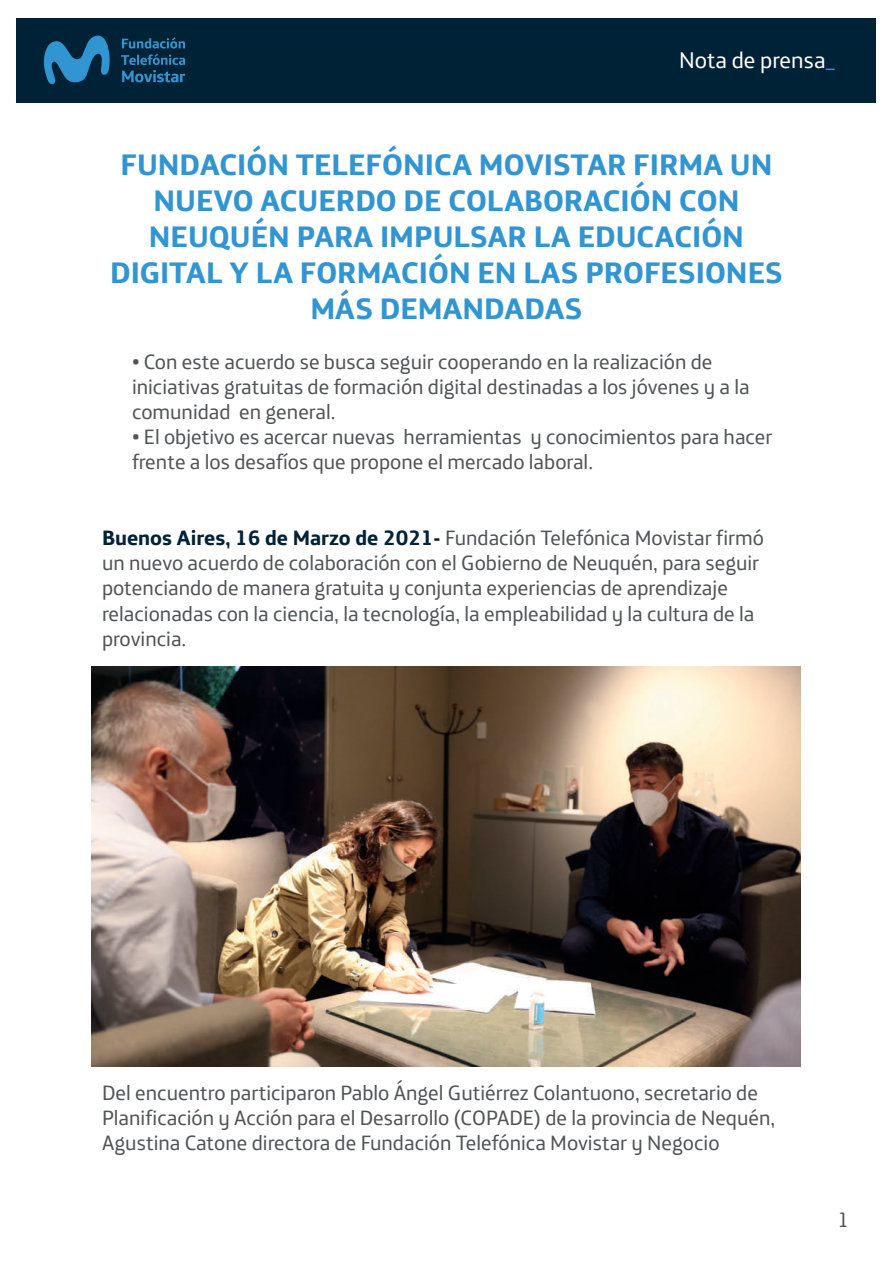
<style>
.page{position:relative;width:893px;height:1263px;background:#fff}
.page>*{position:absolute;margin:0;border:0;box-sizing:border-box;transform-origin:0 0}
.t1{font:700 30px/36px "Telefonica";color:#3195d1;text-align:center}
.t2{font:22.95px "Telefonica";color:#fff}
.t3{font:21px/25.2px "Telefonica";color:#4f5456}
.s1{color:#3195d1}
.s2{font-weight:700;color:#002237}
</style>
<div class="page">
<div style="left:16px;top:18px;width:860px;height:84px;background:#002237"></div>
<svg style="left:43px;top:35px;width:142px;height:49px"></svg>
<img style="left:92px;top:666px;width:709px;height:400px">
<p class="t2" style="left:679px;top:41px;width:158px">Nota de prensa<span class="s1">_</span></p>
<h1 class="t1" style="left:110px;top:144px;width:674px">FUNDACIÓN TELEFÓNICA MOVISTAR FIRMA UN NUEVO ACUERDO DE COLABORACIÓN CON NEUQUÉN PARA IMPULSAR LA EDUCACIÓN DIGITAL Y LA FORMACIÓN EN LAS PROFESIONES MÁS DEMANDADAS</h1>
<p class="t3" style="left:132px;top:347px;width:619px">• Con este acuerdo se busca seguir cooperando en la realización de iniciativas gratuitas de formación digital destinadas a los jóvenes y a la comunidad en general.</p>
<p class="t3" style="left:132px;top:422px;width:642px">• El objetivo es acercar nuevas herramientas y conocimientos para hacer frente a los desafíos que propone el mercado laboral.</p>
<p class="t3" style="left:102px;top:523px;width:664px"><span class="s2">Buenos Aires, 16 de Marzo de 2021-</span> Fundación Telefónica Movistar firmó un nuevo acuerdo de colaboración con el Gobierno de Neuquén, para seguir potenciando de manera gratuita y conjunta experiencias de aprendizaje relacionadas con la ciencia, la tecnología, la empleabilidad y la cultura de la provincia.</p>
<p class="t3" style="left:102px;top:1077px;width:675px">Del encuentro participaron Pablo Ángel Gutiérrez Colantuono, secretario de<br>Planificación y Acción para el Desarrollo (COPADE) de la provincia de Nequén,<br>Agustina Catone directora de Fundación Telefónica Movistar y Negocio</p>
<p class="t3" style="left:837px;top:1205px;width:13px">1</p>
</div>
